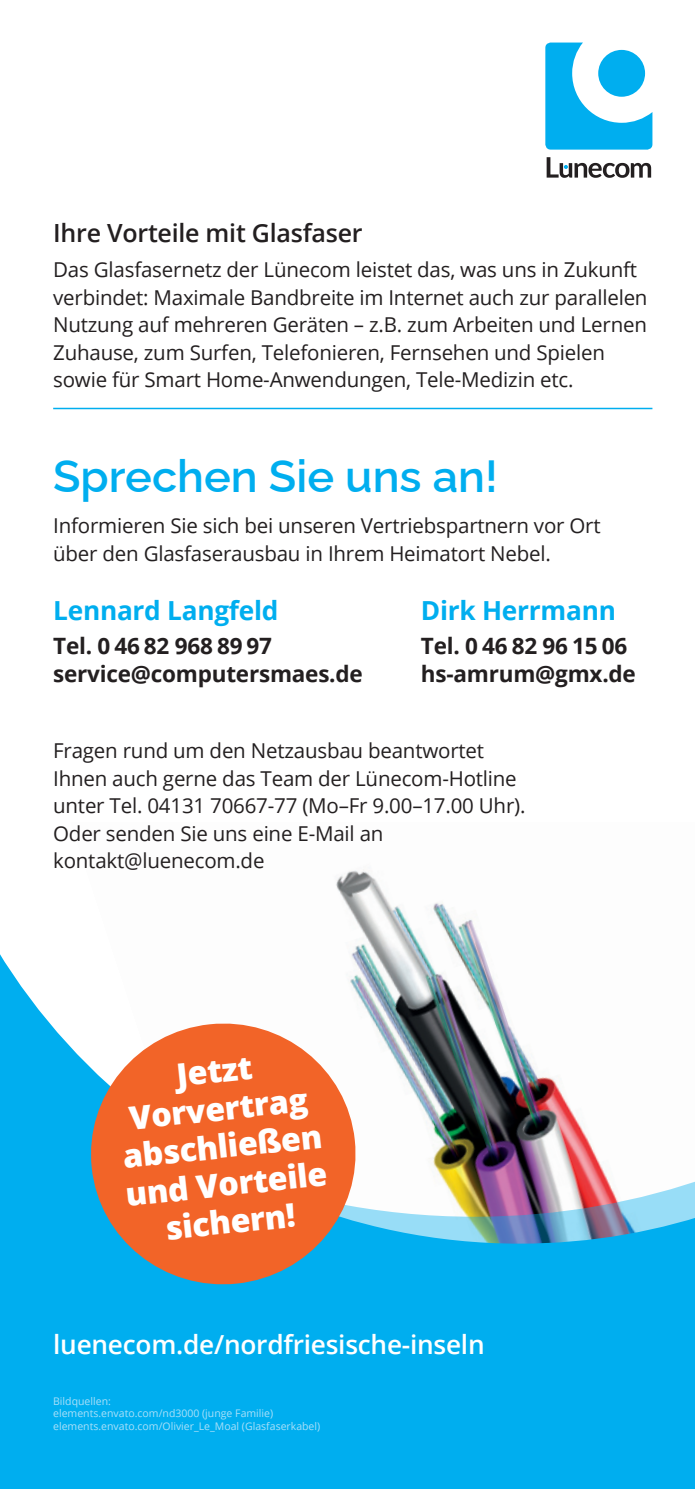
<style>
.page{position:relative;width:695px;height:1489px;background:#fff}
.page>*{position:absolute;margin:0;border:0;box-sizing:border-box;transform-origin:0 0}
.t1{font:600 45px "Raleway";color:#00aeef}
.t2{font:800 32.25px/37.8px "Open Sans";color:#fff;text-align:center}
.t3{font:600 26.25px "Open Sans";letter-spacing:-.01em;color:#fff}
.t4{font:700 26.25px "Open Sans";letter-spacing:-.01em;color:#00aeef}
.t5{font:600 25px "Open Sans";letter-spacing:-.01em;color:#231f20}
.t6{font:700 22.5px "Open Sans";letter-spacing:-.01em;color:#231f20}
.t7{font:20.5px/27.5px "Open Sans";letter-spacing:-.01em;color:#231f20}
.t8{font:10.5px/12.5px "Open Sans";color:#aae0f9}
</style>
<div class="page">
<svg style="left:0;top:869px;width:694px;height:619px;fill:#00aeef"></svg>
<svg style="left:546px;top:157px;width:105px;height:21px"></svg>
<svg style="left:545px;top:43px;width:107px;height:107px"></svg>
<hr style="left:53px;top:408px;width:599px;height:1px;background:#00aeef">
<svg style="left:84px;top:1016px;width:278px;height:275px;fill:#f26428"></svg>
<p class="t5" style="left:53px;top:216px;width:311px">Ihre Vorteile mit Glasfaser</p>
<p class="t7" style="left:53px;top:255px;width:595px">Das Glasfasernetz der Lünecom leistet das, was uns in Zukunft verbindet: Maximale Bandbreite im Internet auch zur parallelen Nutzung auf mehreren Geräten – z.B. zum Arbeiten und Lernen Zuhause, zum Surfen, Telefonieren, Fernsehen und Spielen sowie für Smart Home-Anwendungen, Tele-Medizin etc.</p>
<h1 class="t1" style="left:53px;top:440px;width:446px">Sprechen Sie uns an!</h1>
<p class="t7" style="left:53px;top:511px;width:549px">Informieren Sie sich bei unseren Vertriebspartnern vor Ort über den Glasfaserausbau in Ihrem Heimatort Nebel.</p>
<p class="t4" style="left:53px;top:591px;width:227px">Lennard Langfeld</p>
<p class="t4" style="left:421px;top:591px;width:196px">Dirk Herrmann</p>
<p class="t6" style="left:53px;top:630px;width:220px">Tel. 0 46 82 968 89 97</p>
<p class="t6" style="left:421px;top:630px;width:208px">Tel. 0 46 82 96 15 06</p>
<p class="t6" style="left:53px;top:657px;width:311px">service@computersmaes.de</p>
<p class="t6" style="left:421px;top:657px;width:216px">hs-amrum@gmx.de</p>
<p class="t7" style="left:53px;top:736px;width:473px">Fragen rund um den Netzausbau beantwortet Ihnen auch gerne das Team der Lünecom-Hotline unter Tel. 04131 70667-77 (Mo–Fr 9.00–17.00 Uhr).<br>Oder senden Sie uns eine E-Mail an kontakt@luenecom.de</p>
<h2 class="t2" style="left:112px;top:1060px;width:204px;rotate:-6deg">Jetzt<br>Vorvertrag abschließen und Vorteile sichern!</h2>
<p class="t3" style="left:53px;top:1325px;width:433px">luenecom.de/nordfriesische-inseln</p>
<p class="t8" style="left:53px;top:1394px;width:268px">Bildquellen:<br>elements.envato.com/nd3000 (junge Familie) elements.envato.com/Olivier_Le_Moal (Glasfaserkabel)</p>
</div>
